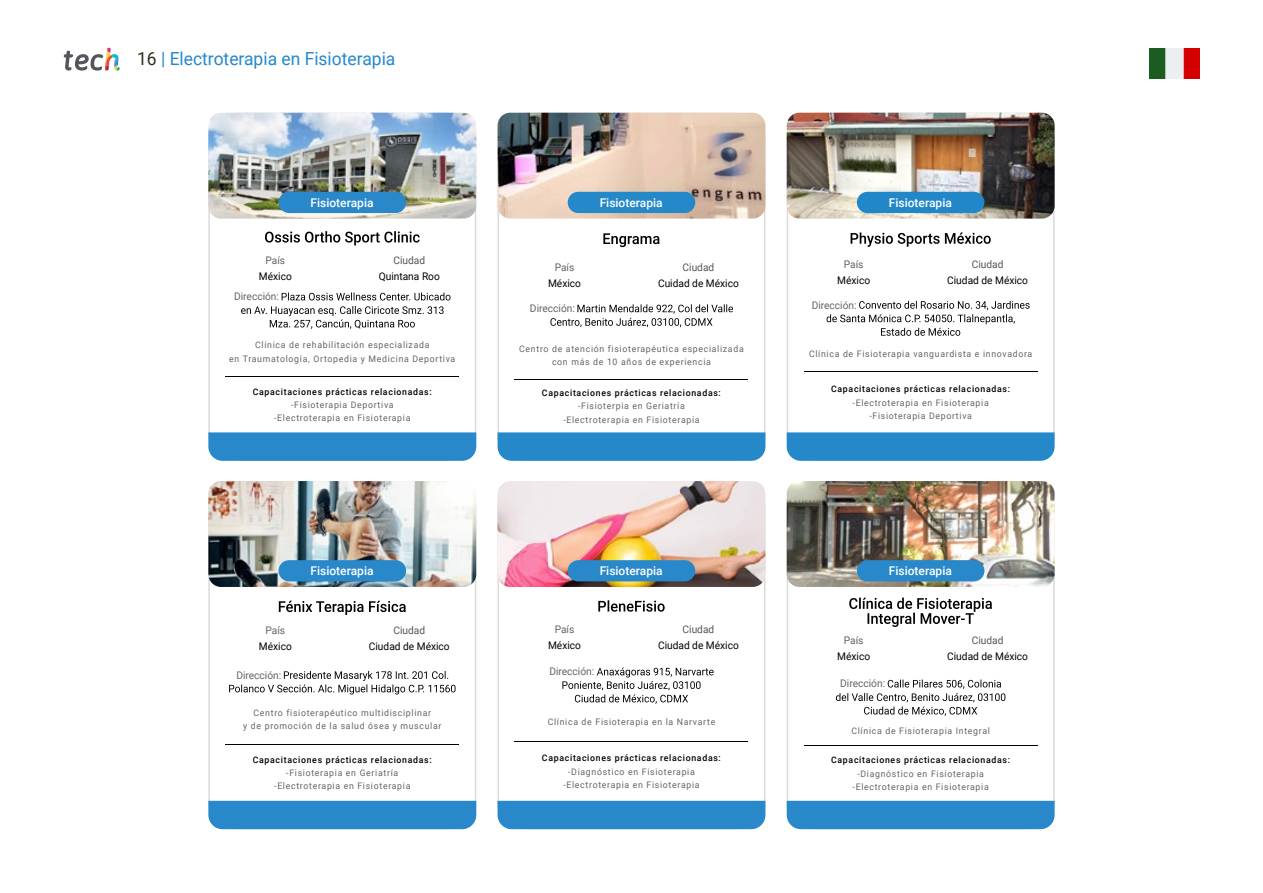
<style>
.page{position:relative;width:1263px;height:893px;background:#fff}
.page>*{position:absolute;margin:0;border:0;box-sizing:border-box;transform-origin:0 0}
.t1{font:18px "Roboto";color:#2488c9}
.t2{font:500 12px "Roboto";color:#fff}
.t3{font:10.5px "Roboto";color:#000}
.t4{font:10.5px "Roboto";color:#61646a}
.t5{font:10.5px "Roboto";color:#52555b}
.t6{font:9px/13.2px "Roboto";letter-spacing:.08em;color:#61646a;text-align:center}
.t7{font:500 9px "Roboto";letter-spacing:.08em;color:#000}
.s1{color:#312e20}
</style>
<div class="page">
<svg style="left:64px;top:48px;width:56px;height:23px"></svg>
<img style="left:1150px;top:49px;width:49px;height:30px">
<svg style="left:208px;top:112px;width:269px;height:337px"></svg>
<img style="left:208px;top:113px;width:268px;height:106px">
<div style="left:279px;top:192px;width:127px;height:21px;background:#2988c9;border-radius:11px"></div>
<svg style="left:208px;top:432px;width:268px;height:29px;background:#2f8bca"></svg>
<hr style="left:225px;top:376px;width:234px;height:1px;background:#000">
<svg style="left:265px;top:231px;width:155px;height:14px"></svg>
<svg style="left:282px;top:292px;width:168px;height:8px"></svg>
<svg style="left:241px;top:306px;width:203px;height:23px"></svg>
<svg style="left:497px;top:112px;width:269px;height:338px"></svg>
<img style="left:497px;top:113px;width:268px;height:106px">
<div style="left:568px;top:192px;width:127px;height:21px;background:#2488c9;border-radius:11px"></div>
<svg style="left:497px;top:432px;width:268px;height:29px;background:#2a8bca"></svg>
<hr style="left:515px;top:379px;width:233px;height:1px;background:#000">
<svg style="left:603px;top:233px;width:57px;height:14px"></svg>
<svg style="left:550px;top:304px;width:183px;height:23px"></svg>
<svg style="left:786px;top:112px;width:269px;height:339px"></svg>
<img style="left:787px;top:113px;width:267px;height:106px">
<div style="left:857px;top:192px;width:127px;height:21px;background:#2287c9;border-radius:11px"></div>
<svg style="left:787px;top:432px;width:267px;height:29px;background:#2a8bca"></svg>
<hr style="left:804px;top:372px;width:233px;height:1px;background:#000">
<svg style="left:850px;top:232px;width:141px;height:15px"></svg>
<svg style="left:826px;top:301px;width:203px;height:35px"></svg>
<svg style="left:208px;top:503px;width:269px;height:327px"></svg>
<img style="left:208px;top:481px;width:268px;height:106px">
<div style="left:279px;top:560px;width:127px;height:21px;background:#2988c9;border-radius:11px"></div>
<div style="left:208px;top:801px;width:268px;height:28px;background:#2988c9"></div>
<hr style="left:225px;top:744px;width:234px;height:1px;background:#000">
<svg style="left:279px;top:601px;width:127px;height:14px"></svg>
<svg style="left:229px;top:671px;width:226px;height:23px"></svg>
<svg style="left:497px;top:492px;width:269px;height:338px"></svg>
<img style="left:497px;top:481px;width:268px;height:106px">
<div style="left:568px;top:560px;width:127px;height:21px;background:#2988c9;border-radius:11px"></div>
<div style="left:497px;top:801px;width:268px;height:28px;background:#2988c9"></div>
<hr style="left:515px;top:741px;width:233px;height:1px;background:#000">
<svg style="left:598px;top:600px;width:67px;height:12px"></svg>
<svg style="left:562px;top:667px;width:152px;height:37px"></svg>
<svg style="left:786px;top:490px;width:269px;height:340px"></svg>
<img style="left:787px;top:481px;width:267px;height:106px">
<div style="left:857px;top:560px;width:127px;height:21px;background:#2988c9;border-radius:11px"></div>
<div style="left:787px;top:801px;width:267px;height:28px;background:#2988c9"></div>
<hr style="left:804px;top:745px;width:233px;height:1px;background:#000">
<svg style="left:849px;top:598px;width:143px;height:29px"></svg>
<svg style="left:836px;top:680px;width:169px;height:36px"></svg>
<h1 class="t1" style="left:137px;top:46px;width:260px"><span class="s1">16</span> | Electroterapia en Fisioterapia</h1>
<h2 class="t2" style="left:310px;top:194px;width:65px">Fisioterapia</h2>
<h2 class="t2" style="left:600px;top:194px;width:65px">Fisioterapia</h2>
<h2 class="t2" style="left:889px;top:194px;width:65px">Fisioterapia</h2>
<p class="t4" style="left:265px;top:252px;width:21px">País</p>
<p class="t3" style="left:259px;top:269px;width:34px">México</p>
<p class="t5" style="left:393px;top:252px;width:33px">Ciudad</p>
<p class="t3" style="left:379px;top:269px;width:63px">Quintana Roo</p>
<p class="t4" style="left:555px;top:260px;width:21px">País</p>
<p class="t3" style="left:548px;top:276px;width:34px">México</p>
<p class="t5" style="left:683px;top:260px;width:33px">Ciudad</p>
<p class="t3" style="left:658px;top:276px;width:82px">Cuidad de México</p>
<p class="t4" style="left:844px;top:256px;width:21px">País</p>
<p class="t3" style="left:837px;top:273px;width:34px">México</p>
<p class="t5" style="left:972px;top:256px;width:33px">Ciudad</p>
<p class="t3" style="left:947px;top:273px;width:82px">Ciudad de México</p>
<p class="t4" style="left:234px;top:289px;width:46px">Dirección:</p>
<p class="t6" style="left:229px;top:338px;width:228px">Clínica de rehabilitación especializada<br>en Traumatología, Ortopedia y Medicina Deportiva</p>
<p class="t7" style="left:253px;top:385px;width:180px">Capacitaciones prácticas relacionadas:</p>
<p class="t6" style="left:274px;top:398px;width:138px">-Fisioterapia Deportiva -Electroterapia en Fisioterapia</p>
<p class="t4" style="left:530px;top:301px;width:46px">Dirección:</p>
<p class="t6" style="left:519px;top:341px;width:226px">Centro de atención fisioterapéutica especializada con más de 10 años de experiencia</p>
<p class="t7" style="left:542px;top:387px;width:180px">Capacitaciones prácticas relacionadas:</p>
<p class="t6" style="left:563px;top:399px;width:138px">-Fisioterpia en Geriatría -Electroterapia en Fisioterapia</p>
<p class="t4" style="left:812px;top:298px;width:46px">Dirección:</p>
<p class="t6" style="left:809px;top:347px;width:225px">Clínica de Fisioterapia vanguardista e innovadora</p>
<p class="t7" style="left:831px;top:383px;width:180px">Capacitaciones prácticas relacionadas:</p>
<p class="t6" style="left:852px;top:396px;width:138px">-Electroterapia en Fisioterapia -Fisioterapia Deportiva</p>
<h2 class="t2" style="left:310px;top:563px;width:65px">Fisioterapia</h2>
<h2 class="t2" style="left:600px;top:563px;width:65px">Fisioterapia</h2>
<h2 class="t2" style="left:889px;top:563px;width:65px">Fisioterapia</h2>
<p class="t4" style="left:265px;top:622px;width:21px">País</p>
<p class="t3" style="left:259px;top:639px;width:34px">México</p>
<p class="t5" style="left:393px;top:622px;width:33px">Ciudad</p>
<p class="t3" style="left:369px;top:639px;width:82px">Ciudad de México</p>
<p class="t4" style="left:555px;top:622px;width:21px">País</p>
<p class="t3" style="left:548px;top:638px;width:34px">México</p>
<p class="t5" style="left:683px;top:622px;width:33px">Ciudad</p>
<p class="t3" style="left:658px;top:638px;width:82px">Ciudad de México</p>
<p class="t4" style="left:844px;top:633px;width:21px">País</p>
<p class="t3" style="left:837px;top:649px;width:34px">México</p>
<p class="t5" style="left:972px;top:633px;width:33px">Ciudad</p>
<p class="t3" style="left:947px;top:649px;width:82px">Ciudad de México</p>
<p class="t4" style="left:236px;top:668px;width:46px">Dirección:</p>
<p class="t6" style="left:243px;top:706px;width:200px">Centro fisioterapéutico multidisciplinar<br>y de promoción de la salud ósea y muscular</p>
<p class="t7" style="left:253px;top:753px;width:180px">Capacitaciones prácticas relacionadas:</p>
<p class="t6" style="left:274px;top:766px;width:138px">-Fisioterapia en Geriatría -Electroterapia en Fisioterapia</p>
<p class="t4" style="left:549px;top:664px;width:46px">Dirección:</p>
<p class="t6" style="left:548px;top:715px;width:169px">Clínica de Fisioterapia en la Narvarte</p>
<p class="t7" style="left:542px;top:752px;width:180px">Capacitaciones prácticas relacionadas:</p>
<p class="t6" style="left:563px;top:764px;width:138px">-Diagnóstico en Fisioterapia -Electroterapia en Fisioterapia</p>
<p class="t4" style="left:840px;top:676px;width:46px">Dirección:</p>
<p class="t6" style="left:851px;top:723px;width:140px">Clínica de Fisioterapia Integral</p>
<p class="t7" style="left:831px;top:754px;width:180px">Capacitaciones prácticas relacionadas:</p>
<p class="t6" style="left:852px;top:767px;width:138px">-Diagnóstico en Fisioterapia -Electroterapia en Fisioterapia</p>
</div>
